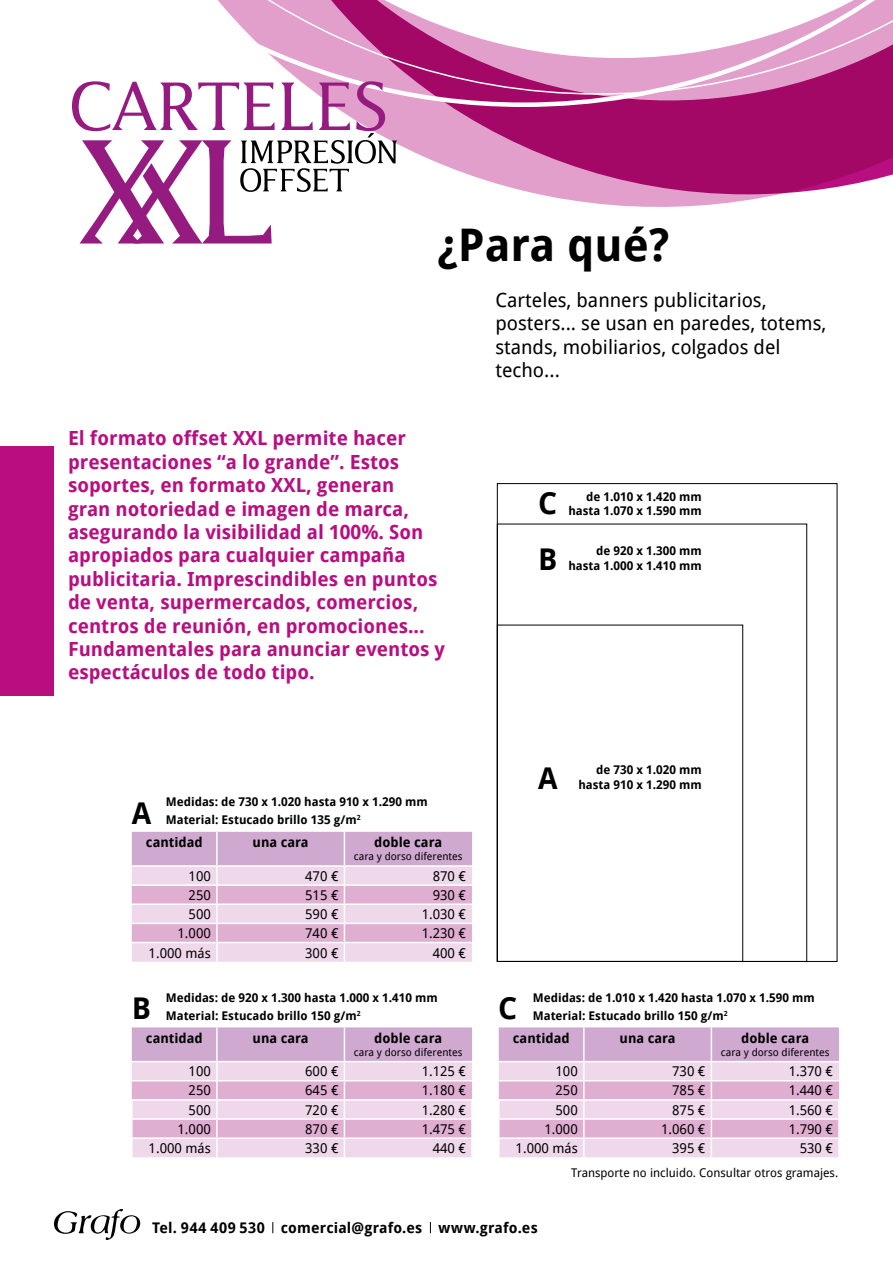
<style>
.page{position:relative;width:893px;height:1263px;background:#fff}
.page>*{position:absolute;margin:0;border:0;box-sizing:border-box;transform-origin:0 0}
.t1{font:65.7px "Latine";letter-spacing:-.035em;color:#951b81}
.t2{font:700 45px "Droid Sans";color:#000}
.t3{font:700 30px "Droid Sans";color:#000}
.t4{font:700 19.5px/23.4px "Droid Sans";color:#b80e80}
.t5{font:19.5px/23.4px "Droid Sans";color:#000}
.t6{font:700 14.7px "Droid Sans";letter-spacing:.04em;color:#000}
.t7{font:13.5px "Droid Sans";color:#000}
.t8{font:700 13.5px "Droid Sans";color:#000}
.t9{font:700 12px/17.7px "Droid Sans";color:#000}
.t10{font:12px "Droid Sans";color:#000}
.t11{font:10.5px "Droid Sans";color:#000}
</style>
<div class="page">
<svg style="left:210px;top:194px;width:570px;height:50px"></svg>
<svg style="left:338px;top:109px;width:555px;height:85px;fill:#a30866"></svg>
<svg style="left:318px;top:95px;width:575px;height:14px"></svg>
<svg style="left:218px;top:0;width:675px;height:95px"></svg>
<div style="left:0;top:446px;width:53px;height:250px;background:#b80e80"></div>
<svg style="left:80px;top:133px;width:317px;height:110px"></svg>
<svg style="left:132px;top:831px;width:340px;height:131px"></svg>
<hr style="left:132px;top:942px;width:85px;height:1px;background:#fff">
<hr style="left:217px;top:942px;width:127px;height:1px;background:#fff">
<hr style="left:344px;top:942px;width:128px;height:1px;background:#fff">
<svg style="left:131px;top:1027px;width:341px;height:130px"></svg>
<svg style="left:498px;top:1027px;width:341px;height:130px"></svg>
<div style="left:497px;top:625px;width:246px;height:337px;border:1px solid #000"></div>
<svg style="left:54px;top:1209px;width:86px;height:31px"></svg>
<h1 class="t1" style="left:68px;top:66px;width:322px">CARTELES</h1>
<h2 class="t2" style="left:437px;top:213px;width:234px">¿Para qué?</h2>
<p class="t5" style="left:495px;top:287px;width:332px">Carteles, banners publicitarios, posters... se usan en paredes, totems, stands, mobiliarios, colgados del techo...</p>
<p class="t4" style="left:68px;top:426px;width:379px">El formato offset XXL permite hacer presentaciones “a lo grande”. Estos soportes, en formato XXL, generan<br>gran notoriedad e imagen de marca, asegurando la visibilidad al 100%. Son apropiados para cualquier campaña publicitaria. Imprescindibles en puntos de venta, supermercados, comercios, centros de reunión, en promociones...<br>Fundamentales para anunciar eventos y espectáculos de todo tipo.</p>
<h3 class="t3" style="left:538px;top:482px;width:18px">C</h3>
<p class="t9" style="left:568px;top:489px;width:135px;line-height:14.4px;text-align:right">de 1.010 x 1.420 mm hasta 1.070 x 1.590 mm</p>
<h3 class="t3" style="left:538px;top:538px;width:21px">B</h3>
<p class="t9" style="left:568px;top:543px;width:135px;line-height:14.4px;text-align:right">de 920 x 1.300 mm hasta 1.000 x 1.410 mm</p>
<h3 class="t3" style="left:538px;top:757px;width:21px">A</h3>
<p class="t9" style="left:578px;top:762px;width:125px;line-height:14.4px;text-align:right">de 730 x 1.020 mm hasta 910 x 1.290 mm</p>
<p class="t9" style="left:166px;top:793px;width:263px">M edidas: de 730 x 1.020 hasta 910 x 1.290 mm<br>Material: Estucado brillo 135 g/m<sup>2</sup></p>
<p class="t8" style="left:146px;top:833px;width:58px">cantidad</p>
<p class="t8" style="left:253px;top:833px;width:58px">una cara</p>
<p class="t8" style="left:374px;top:833px;width:69px">doble cara</p>
<p class="t11" style="left:354px;top:849px;width:110px">cara y dorso diferentes</p>
<p class="t7" style="left:189px;top:866px;width:24px">100</p>
<p class="t7" style="left:305px;top:866px;width:35px">470 €</p>
<p class="t7" style="left:433px;top:866px;width:35px">870 €</p>
<p class="t7" style="left:189px;top:886px;width:24px">250</p>
<p class="t7" style="left:305px;top:886px;width:35px">515 €</p>
<p class="t7" style="left:433px;top:886px;width:35px">930 €</p>
<p class="t7" style="left:189px;top:905px;width:24px">500</p>
<p class="t7" style="left:305px;top:905px;width:35px">590 €</p>
<p class="t7" style="left:422px;top:905px;width:46px">1.030 €</p>
<p class="t7" style="left:177px;top:924px;width:35px">1.000</p>
<p class="t7" style="left:305px;top:924px;width:35px">740 €</p>
<p class="t7" style="left:422px;top:924px;width:46px">1.230 €</p>
<p class="t7" style="left:149px;top:943px;width:64px">1.000 más</p>
<p class="t7" style="left:305px;top:943px;width:35px">300 €</p>
<p class="t7" style="left:433px;top:943px;width:35px">400 €</p>
<p class="t9" style="left:166px;top:988px;width:273px">M edidas: de 920 x 1.300 hasta 1.000 x 1.410 mm<br>Material: Estucado brillo 150 g/m<sup>2</sup></p>
<p class="t8" style="left:146px;top:1028px;width:58px">cantidad</p>
<p class="t8" style="left:253px;top:1028px;width:58px">una cara</p>
<p class="t8" style="left:374px;top:1028px;width:69px">doble cara</p>
<p class="t11" style="left:354px;top:1044px;width:110px">cara y dorso diferentes</p>
<p class="t7" style="left:189px;top:1062px;width:24px">100</p>
<p class="t7" style="left:305px;top:1062px;width:35px">600 €</p>
<p class="t7" style="left:422px;top:1062px;width:46px">1.125 €</p>
<p class="t7" style="left:189px;top:1081px;width:24px">250</p>
<p class="t7" style="left:305px;top:1081px;width:35px">645 €</p>
<p class="t7" style="left:422px;top:1081px;width:46px">1.180 €</p>
<p class="t7" style="left:189px;top:1100px;width:24px">500</p>
<p class="t7" style="left:305px;top:1100px;width:35px">720 €</p>
<p class="t7" style="left:422px;top:1100px;width:46px">1.280 €</p>
<p class="t7" style="left:178px;top:1119px;width:35px">1.000</p>
<p class="t7" style="left:305px;top:1119px;width:35px">870 €</p>
<p class="t7" style="left:422px;top:1119px;width:46px">1.475 €</p>
<p class="t7" style="left:149px;top:1139px;width:64px">1.000 más</p>
<p class="t7" style="left:305px;top:1139px;width:35px">330 €</p>
<p class="t7" style="left:433px;top:1139px;width:35px">440 €</p>
<h3 class="t3" style="left:132px;top:791px;width:21px">A</h3>
<p class="t9" style="left:533px;top:988px;width:283px">M edidas: de 1.010 x 1.420 hasta 1.070 x 1.590 mm<br>Material: Estucado brillo 150 g/m<sup>2</sup></p>
<p class="t8" style="left:513px;top:1028px;width:58px">cantidad</p>
<p class="t8" style="left:619px;top:1028px;width:58px">una cara</p>
<p class="t8" style="left:741px;top:1028px;width:69px">doble cara</p>
<p class="t11" style="left:721px;top:1044px;width:110px">cara y dorso diferentes</p>
<p class="t7" style="left:555px;top:1062px;width:24px">100</p>
<p class="t7" style="left:672px;top:1062px;width:35px">730 €</p>
<p class="t7" style="left:789px;top:1062px;width:46px">1.370 €</p>
<p class="t7" style="left:555px;top:1081px;width:24px">250</p>
<p class="t7" style="left:672px;top:1081px;width:35px">785 €</p>
<p class="t7" style="left:789px;top:1081px;width:46px">1.440 €</p>
<p class="t7" style="left:555px;top:1100px;width:24px">500</p>
<p class="t7" style="left:672px;top:1100px;width:35px">875 €</p>
<p class="t7" style="left:789px;top:1100px;width:46px">1.560 €</p>
<p class="t7" style="left:544px;top:1119px;width:35px">1.000</p>
<p class="t7" style="left:661px;top:1119px;width:46px">1.060 €</p>
<p class="t7" style="left:789px;top:1119px;width:46px">1.790 €</p>
<p class="t7" style="left:516px;top:1139px;width:64px">1.000 más</p>
<p class="t7" style="left:672px;top:1139px;width:35px">395 €</p>
<p class="t7" style="left:800px;top:1139px;width:35px">530 €</p>
<h3 class="t3" style="left:132px;top:987px;width:21px">B</h3>
<h3 class="t3" style="left:498px;top:987px;width:18px">C</h3>
<p class="t6" style="left:152px;top:1217px;width:387px">Tel. 944 409 530 comercial@grafo.es www.grafo.es</p>
<p class="t10" style="left:571px;top:1164px;width:268px">Transporte no incluido. Consultar otros gramajes.</p>
</div>
